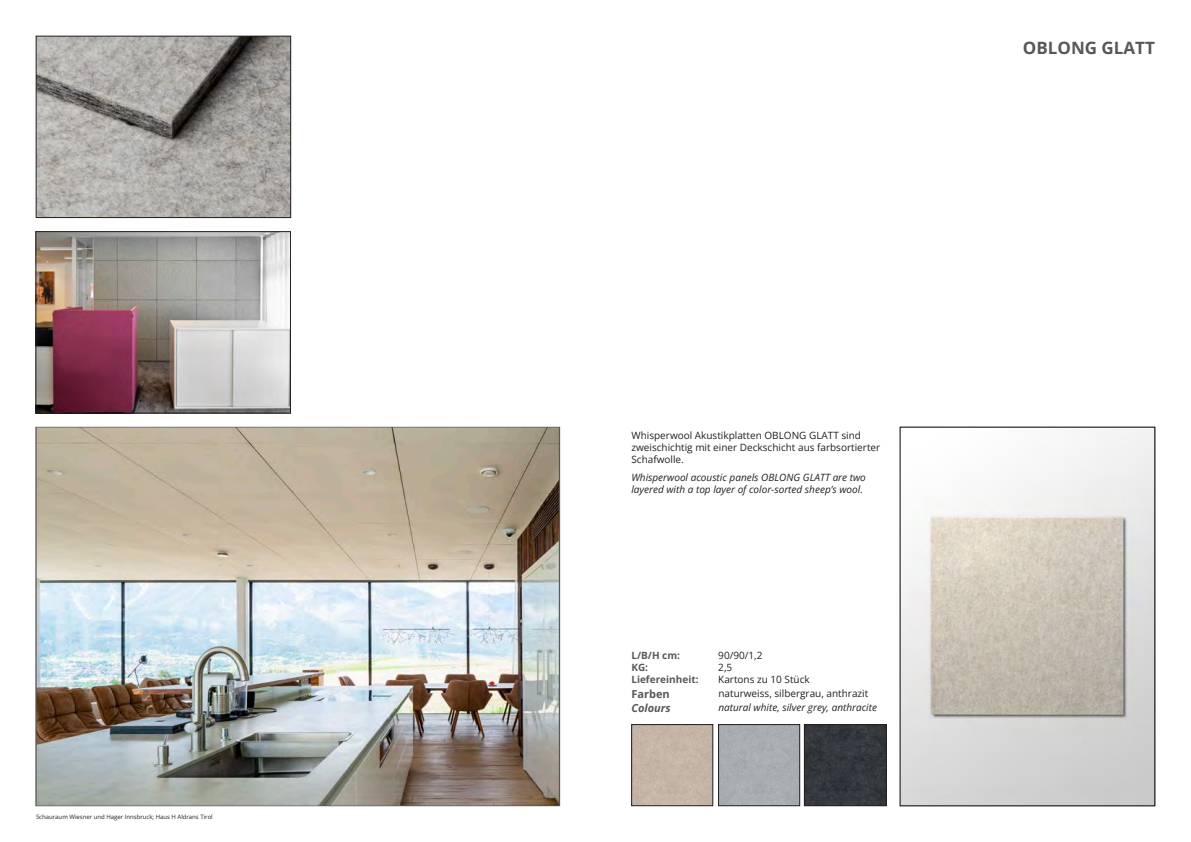
<style>
.page{position:relative;width:1191px;height:842px;background:#fff}
.page>*{position:absolute;margin:0;border:0;box-sizing:border-box;transform-origin:0 0}
.t1{font:700 17px "Open Sans";color:#57585a}
.t2{font:italic 700 11px "Open Sans";color:#57585a}
.t3{font:700 11px "Open Sans";color:#57585a}
.t4{font:10px/12px "Open Sans";color:#231f20}
.t5{font:italic 10px "Open Sans";color:#231f20}
.t6{font:700 10px/12px "Open Sans";color:#57585a}
.t7{font:6px "Open Sans";color:#231f20}
</style>
<div class="page">
<img style="left:38px;top:233px;width:250px;height:178px">
<div style="left:36px;top:231px;width:254px;height:182px;border:1px solid #231f20"></div>
<img style="left:38px;top:38px;width:251px;height:178px">
<div style="left:36px;top:36px;width:255px;height:182px;border:1px solid #231f20"></div>
<img style="left:38px;top:429px;width:519px;height:375px">
<img style="left:902px;top:429px;width:250px;height:375px">
<div style="left:900px;top:427px;width:254px;height:379px;border:1px solid #231f20"></div>
<div style="left:633px;top:726px;width:78px;height:78px;background:#c5b5a6"></div>
<div style="left:631px;top:724px;width:82px;height:82px;border:1px solid #231f20"></div>
<img style="left:806px;top:726px;width:78px;height:78px">
<div style="left:804px;top:724px;width:82px;height:82px;border:1px solid #231f20"></div>
<div style="left:720px;top:726px;width:78px;height:78px;background:#a9acb1"></div>
<div style="left:718px;top:724px;width:82px;height:82px;border:1px solid #231f20"></div>
<p class="t7" style="left:36px;top:812px;width:178px">Schauraum Wiesner und Hager Innsbruck; Haus H Aldrans Tirol</p>
<p class="t1" style="left:1023px;top:36px;width:133px">OBLONG GLATT</p>
<p class="t4" style="left:631px;top:429px;width:250px">Whisperwool Akustikplatten OBLONG GLATT sind zweischichtig mit einer Deckschicht aus farbsortierter<br>Schafwolle.</p>
<p class="t5" style="left:631px;top:471px;width:236px">Whisperwool acoustic panels OBLONG GLATT are two</p>
<p class="t5" style="left:631px;top:483px;width:233px">layered with a top layer of color-sorted sheep’s wool.</p>
<p class="t6" style="left:631px;top:649px;width:50px">L/B/H cm:</p>
<p class="t6" style="left:631px;top:661px;width:69px">KG:<br>Liefereinheit:</p>
<p class="t3" style="left:631px;top:686px;width:40px">Farben</p>
<p class="t2" style="left:631px;top:701px;width:41px">Colours</p>
<p class="t4" style="left:718px;top:649px;width:46px">90/90/1,2</p>
<p class="t4" style="left:718px;top:661px;width:16px">2,5</p>
<p class="t4" style="left:718px;top:673px;width:93px">Kartons zu 10 Stück</p>
<p class="t4" style="left:718px;top:687px;width:151px">naturweiss, silbergrau, anthrazit</p>
<p class="t5" style="left:718px;top:701px;width:160px">natural white, silver grey, anthracite</p>
</div>
